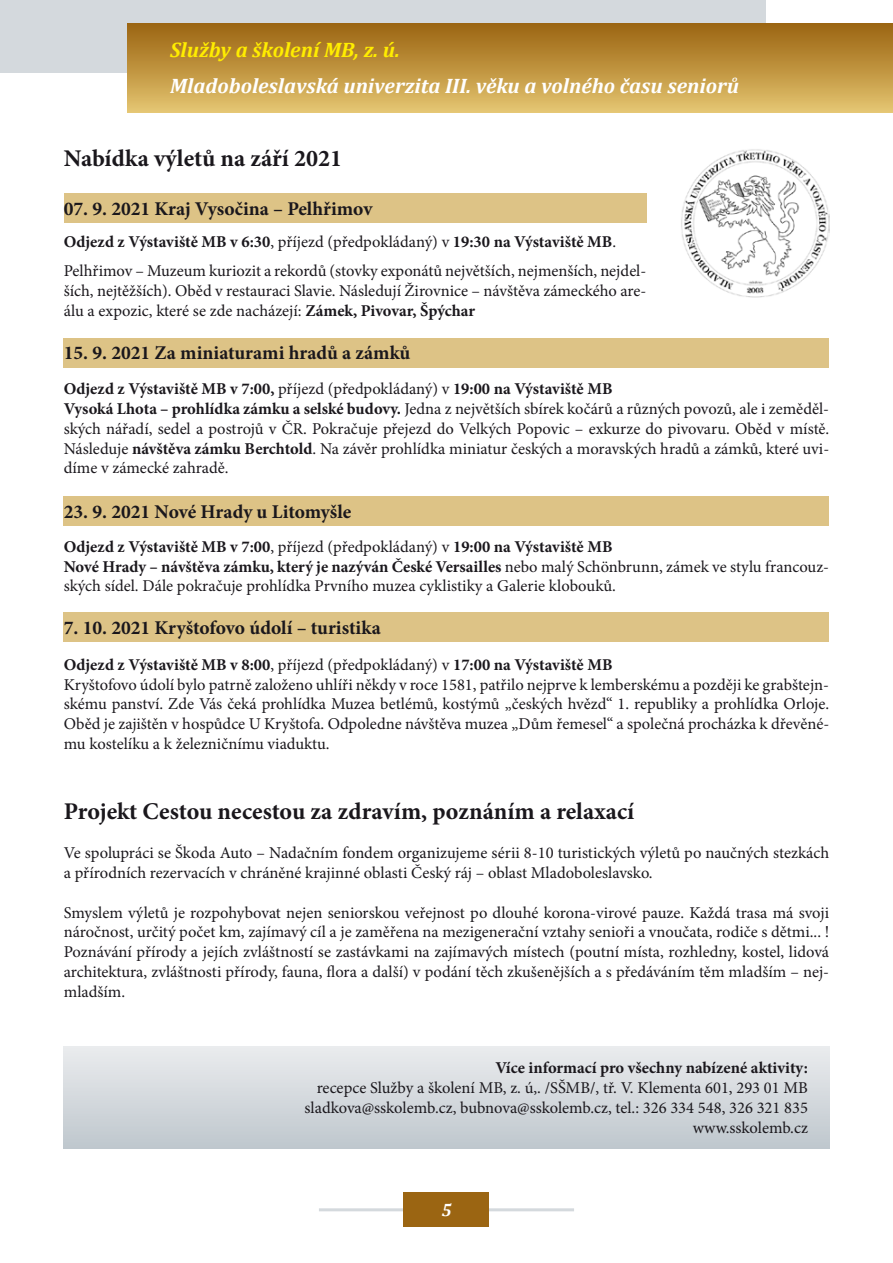
<style>
.page{position:relative;width:893px;height:1263px;background:#fff}
.page>*{position:absolute;margin:0;border:0;box-sizing:border-box;transform-origin:0 0}
.t1{font:700 24px "Minion Pro";color:#1a171c}
.t2{font:italic 700 21px "Cambria";color:#fff}
.t3{font:italic 700 21px "Cambria";color:#ffed00}
.t4{font:700 19.5px "Minion Pro";color:#1a171c}
.t5{font:italic 700 18px "Cambria";color:#fff}
.t6{font:16.5px/19.8px "Minion Pro";color:#1a171c}
.t7{font:700 16.5px "Minion Pro";color:#1a171c}
.s1{font-weight:700}
</style>
<div class="page">
<div style="left:0;top:0;width:765px;height:72px;background:#d4d9dd"></div>
<hr style="left:319px;top:1208px;width:255px;height:3px;background:#d4d9dd">
<div style="left:128px;top:23px;width:765px;height:90px;background:linear-gradient(to bottom,#9a630f,#e4c470)"></div>
<div style="left:404px;top:1193px;width:85px;height:34px;background:#9b6512"></div>
<div style="left:64px;top:1046px;width:765px;height:102px;background:linear-gradient(to bottom,#ebecee,#c0c8ce)"></div>
<div style="left:64px;top:193px;width:582px;height:30px;background:#ddc386"></div>
<div style="left:64px;top:338px;width:765px;height:30px;background:#ddc386"></div>
<div style="left:64px;top:496px;width:765px;height:30px;background:#ddc386"></div>
<div style="left:64px;top:612px;width:765px;height:30px;background:#ddc386"></div>
<img style="left:681px;top:149px;width:148px;height:149px">
<p class="t3" style="left:170px;top:35px;width:231px">Služby a školení MB, z. ú.</p>
<p class="t2" style="left:170px;top:71px;width:570px">Mladoboleslavská univerzita III. věku a volného času seniorů</p>
<h1 class="t1" style="left:64px;top:142px;width:280px">Nabídka výletů na září 2021</h1>
<p class="t4" style="left:64px;top:195px;width:310px">07. 9. 2021 Kraj Vysočina – Pelhřimov</p>
<p class="t6" style="left:64px;top:228px;width:584px;line-height:28.8px"><span class="s1">Odjezd z Výstaviště MB v 6:30</span>, příjezd (předpokládaný) v <span class="s1">19:30 na Výstaviště MB</span>.<br>Pelhřimov – Muzeum kuriozit a rekordů (stovky exponátů největších, nejmenších, nejdel-</p>
<p class="t6" style="left:64px;top:281px;width:584px">ších, nejtěžších). Oběd v restauraci Slavie. Následují Žirovnice – návštěva zámeckého are&shy;álu a expozic, které se zde nacházejí: <span class="s1">Zámek, Pivovar, Špýchar</span></p>
<p class="t4" style="left:64px;top:339px;width:348px">15. 9. 2021 Za miniaturami hradů a zámků</p>
<p class="t6" style="left:64px;top:379px;width:767px"><span class="s1">Odjezd z Výstaviště MB v 7:00,</span> příjezd (předpokládaný) v <span class="s1">19:00 na Výstaviště MB<br>Vysoká Lhota – prohlídka zámku a selské budovy.</span> Jedna z největších sbírek kočárů a různých povozů, ale i zeměděl&shy;ských nářadí, sedel a postrojů v ČR. Pokračuje přejezd do Velkých Popovic – exkurze do pivovaru. Oběd v místě.<br>Následuje <span class="s1">návštěva zámku Berchtold</span>. Na závěr prohlídka miniatur českých a moravských hradů a zámků, které uvi&shy;díme v zámecké zahradě.</p>
<p class="t4" style="left:64px;top:498px;width:289px">23. 9. 2021 Nové Hrady u Litomyšle</p>
<p class="t6" style="left:64px;top:537px;width:767px"><span class="s1">Odjezd z Výstaviště MB v 7:00</span>, příjezd (předpokládaný) v <span class="s1">19:00 na Výstaviště MB<br>Nové Hrady – návštěva zámku, který je nazýván České Versailles</span> nebo malý Schönbrunn, zámek ve stylu francouz&shy;ských sídel. Dále pokračuje prohlídka Prvního muzea cyklistiky a Galerie klobouků.</p>
<p class="t4" style="left:64px;top:614px;width:318px">7. 10. 2021 Kryštofovo údolí – turistika</p>
<p class="t6" style="left:64px;top:655px;width:767px"><span class="s1">Odjezd z Výstaviště MB v 8:00</span>, příjezd (předpokládaný) v <span class="s1">17:00 na Výstaviště MB<br></span>Kryštofovo údolí bylo patrně založeno uhlíři někdy v roce 1581, patřilo nejprve k lemberskému a později ke grabštejn&shy;skému panství. Zde Vás čeká prohlídka Muzea betlémů, kostýmů „českých hvězd“ 1. republiky a prohlídka Orloje.<br>Oběd je zajištěn v hospůdce U Kryštofa. Odpoledne návštěva muzea „Dům řemesel“ a společná procházka k dřevěné&shy;mu kostelíku a k železničnímu viaduktu.</p>
<h1 class="t1" style="left:64px;top:794px;width:572px">Projekt Cestou necestou za zdravím, poznáním a relaxací</h1>
<p class="t6" style="left:64px;top:843px;width:767px">Ve spolupráci se Škoda Auto – Nadačním fondem organizujeme sérii 8-10 turistických výletů po naučných stezkách a přírodních rezervacích v chráněné krajinné oblasti Český ráj – oblast Mladoboleslavsko.</p>
<p class="t6" style="left:64px;top:902px;width:767px;text-align:justify">Smyslem výletů je rozpohybovat nejen seniorskou veřejnost po dlouhé korona-virové pauze. Každá trasa má svoji náročnost, určitý počet km, zajímavý cíl a je zaměřena na mezigenerační vztahy senioři a vnoučata, rodiče s dětmi... !<br>Poznávání přírody a jejích zvláštností se zastávkami na zajímavých místech (poutní místa, rozhledny, kostel, lidová architektura, zvláštnosti přírody, fauna, flora a další) v podání těch zkušenějších a s předáváním těm mladším – nej&shy;mladším.</p>
<p class="t7" style="left:496px;top:1056px;width:314px">Více informací pro všechny nabízené aktivity:</p>
<p class="t6" style="left:305px;top:1078px;width:505px;text-align:right">recepce Služby a školení MB, z. ú,. /SŠMB/, tř. V. Klementa 601, 293 01 MB sladkova@sskolemb.cz, bubnova@sskolemb.cz, tel.: 326 334 548, 326 321 835 www.sskolemb.cz</p>
<p class="t5" style="left:441px;top:1197px;width:12px">5</p>
</div>
